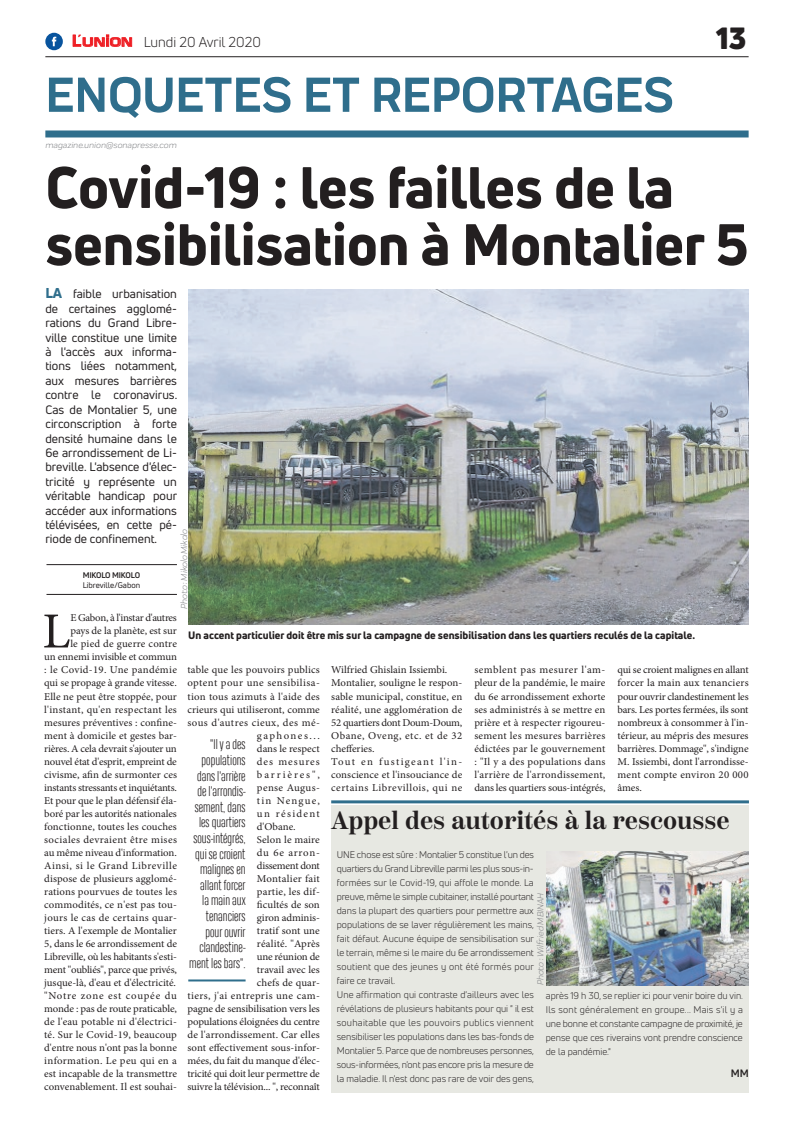
<style>
.page{position:relative;width:794px;height:1129px;background:#fff}
.page>*{position:absolute;margin:0;border:0;box-sizing:border-box;transform-origin:0 0}
.t1{font:800 57px/57px "Uni Neue";color:#231f20}
.t2{font:700 51px "Praktika";color:#2f6e8c}
.t3{font:50.5px "Minion Pro";color:#231f20}
.t4{font:900 30px "Uni Neue";color:#231f20}
.t5{font:600 25px "Scotch Deck";color:#231f20}
.t6{font:14px "Uni Neue";color:#231f20}
.t7{font:300 13px/15.6px "Heading Compressed Pro";color:#231f20;text-align:right}
.t8{font:12px/14.4px "Uni Neue";color:#231f20;text-align:justify}
.t9{font:10.5px/13px "Minion Pro";letter-spacing:.005em;color:#231f20;text-align:justify}
.t10{font:800 10.5px "Uni Neue";color:#231f20}
.t11{font:10.5px "Minion Pro";letter-spacing:-.015em;color:#231f20}
.t12{font:10.5px "Minion Pro";letter-spacing:.035em;color:#231f20}
.t13{font:10.5px "Minion Pro";letter-spacing:.025em;color:#231f20}
.t14{font:10.5px "Minion Pro";letter-spacing:-.02em;color:#231f20}
.t15{font:10.5px "Minion Pro";letter-spacing:.04em;color:#231f20}
.t16{font:10.5px "Minion Pro";letter-spacing:-.025em;color:#231f20}
.t17{font:10.5px "Minion Pro";letter-spacing:.13em;color:#231f20}
.t18{font:10.5px "Minion Pro";letter-spacing:.175em;color:#231f20}
.t19{font:10.5px "Minion Pro";letter-spacing:.09em;color:#231f20}
.t20{font:10.5px "Minion Pro";letter-spacing:.105em;color:#231f20}
.t21{font:10.5px "Minion Pro";letter-spacing:.125em;color:#231f20}
.t22{font:10.5px "Minion Pro";letter-spacing:.06em;color:#231f20}
.t23{font:700 10.5px "Uni Neue";color:#231f20}
.t24{font:9.5px/14px "Uni Neue";color:#231f20}
.t25{font:italic 9px "Praktika";color:#818386}
.t26{font:8px "Uni Neue";color:#231f20}
.t27{font:700 8px "Uni Neue";letter-spacing:-.02em;color:#231f20}
.s1{font-family:"Eurostile";font-weight:600;font-size:15px;color:#ee1d23}
.s2{font-family:"Eurostile";font-weight:600;font-size:11.4px;color:#ee1d23}
.s3{font-weight:800;font-size:14px;color:#2f6e8c}
</style>
<div class="page">
<hr style="left:45px;top:56px;width:703px;height:1px;background:#231f20">
<div style="left:45px;top:130px;width:703px;height:7px;background:#2f6e8c"></div>
<svg style="left:72px;top:34px;width:60px;height:13px"></svg>
<div style="left:45px;top:33px;width:18px;height:17px;background:#08549e;border-radius:50%"></div>
<svg style="left:52px;top:37px;width:4px;height:9px"></svg>
<hr style="left:188px;top:979px;width:58px;height:2px;background:#2f6e8c">
<hr style="left:46px;top:593px;width:131px;height:1px;background:#231f20">
<hr style="left:46px;top:564px;width:131px;height:1px;background:#231f20">
<img style="left:188px;top:289px;width:560px;height:335px">
<div style="left:331px;top:805px;width:417px;height:286px;background:#e7e8e2"></div>
<hr style="left:331px;top:800px;width:418px;height:3px;background:#2f6e8c">
<img style="left:546px;top:850px;width:203px;height:135px">
<h3 class="t6" style="left:72px;top:33px;width:190px"><span class="s1">L</span><span class="s2">UNION</span> Lundi 20 Avril 2020</h3>
<h3 class="t4" style="left:716px;top:17px;width:32px">13</h3>
<h2 class="t2" style="left:45px;top:54px;width:630px">ENQUETES ET REPORTAGES</h2>
<p class="t25" style="left:45px;top:139px;width:133px">magazine.union@sonapresse.com</p>
<h1 class="t1" style="left:45px;top:158px;width:704px">Covid-19 : les failles de la sensibilisation à Montalier 5</h1>
<p class="t8" style="left:45px;top:287px;width:133px"><span class="s3">LA</span> faible urbanisation de certaines agglomé&shy;rations du Grand Libre&shy;ville constitue une limite à l'accès aux informa&shy;tions liées notamment, aux mesures barrières contre le coronavirus.<br>Cas de Montalier 5, une circonscription à forte densité humaine dans le 6e arrondissement de Li&shy;breville. L'absence d'élec&shy;tricité y représente un véritable handicap pour accéder aux informations télévisées, en cette pé&shy;riode de confinement.</p>
<p class="t25" style="left:178px;top:609px;width:82px;rotate:-90deg">Photo : Mikolo Mikolo</p>
<p class="t27" style="left:83px;top:569px;width:59px">MIKOLO MIKOLO</p>
<p class="t26" style="left:83px;top:580px;width:59px">Libreville/Gabon</p>
<p class="t9" style="left:44px;top:611px;width:134px;text-align:right">E Gabon, à l'instar d'autres<br>pays de la planète, est sur<br>le pied de guerre contre<br>un ennemi invisible et commun : le Covid-19. Une pandémie qui se propage à grande vitesse.<br>Elle ne peut être stoppée, pour l'instant, qu'en respectant les mesures préventives : confine&shy;ment à domicile et gestes bar&shy;rières. A cela devrait s'ajouter un nouvel état d'esprit, empreint de civisme, afin de surmonter ces instants stressants et inquiétants.<br>Et pour que le plan défensif éla&shy;boré par les autorités nationales fonctionne, toutes les couches sociales devraient être mises au même niveau d'information.<br>Ainsi, si le Grand Libreville dispose de plusieurs agglomé&shy;rations pourvues de toutes les commodités, ce n'est pas tou&shy;jours le cas de certains quar&shy;tiers. A l'exemple de Montalier<br>5, dans le 6e arrondissement de<br>Libreville, où les habitants s'esti&shy;ment "oubliés", parce que privés, jusque-là, d'eau et d'électricité. "Notre zone est coupée du monde : pas de route praticable, de l'eau potable ni d'électrici&shy;té. Sur le Covid-19, beaucoup d'entre nous n'ont pas la bonne information. Le peu qui en a est incapable de la transmettre convenablement. Il est souhai-</p>
<h3 class="t3" style="left:42px;top:597px;width:29px">L</h3>
<p class="t10" style="left:188px;top:627px;width:508px">Un accent particulier doit être mis sur la campagne de sensibilisation dans les quartiers reculés de la capitale.</p>
<p class="t9" style="left:187px;top:663px;width:134px">table que les pouvoirs publics</p>
<p class="t12" style="left:187px;top:676px;width:134px">optent pour une sensibilisa-</p>
<p class="t13" style="left:187px;top:689px;width:134px">tion tous azimuts à l'aide des</p>
<p class="t9" style="left:187px;top:702px;width:134px">crieurs qui utiliseront, comme</p>
<p class="t15" style="left:187px;top:715px;width:134px">sous d'autres cieux, des mé-</p>
<p class="t17" style="left:257px;top:728px;width:64px">gaphones...</p>
<p class="t9" style="left:257px;top:741px;width:64px">dans le respect</p>
<p class="t19" style="left:257px;top:754px;width:64px">des mesures</p>
<p class="t18" style="left:257px;top:767px;width:64px">barrières",</p>
<p class="t12" style="left:257px;top:780px;width:64px">pense Augus-</p>
<p class="t20" style="left:257px;top:793px;width:64px">tin Nengue,</p>
<p class="t21" style="left:257px;top:806px;width:64px">un résident</p>
<p class="t9" style="left:257px;top:819px;width:40px">d'Obane.</p>
<p class="t9" style="left:257px;top:832px;width:64px">Selon le maire</p>
<p class="t22" style="left:257px;top:845px;width:64px">du 6e arron-</p>
<p class="t16" style="left:257px;top:858px;width:64px">dissement dont</p>
<p class="t13" style="left:257px;top:871px;width:64px">Montalier fait</p>
<p class="t9" style="left:257px;top:884px;width:64px">partie, les dif-</p>
<p class="t9" style="left:257px;top:897px;width:64px">ficultés de son</p>
<p class="t9" style="left:257px;top:910px;width:64px">giron adminis-</p>
<p class="t9" style="left:257px;top:923px;width:64px">tratif sont une</p>
<p class="t9" style="left:257px;top:936px;width:64px">réalité. "Après</p>
<p class="t11" style="left:257px;top:949px;width:64px">une réunion de</p>
<p class="t9" style="left:257px;top:962px;width:64px">travail avec les</p>
<p class="t9" style="left:257px;top:975px;width:64px">chefs de quar-</p>
<p class="t12" style="left:187px;top:988px;width:134px">tiers, j'ai entrepris une cam-</p>
<p class="t9" style="left:187px;top:1001px;width:134px">pagne de sensibilisation vers les</p>
<p class="t9" style="left:187px;top:1014px;width:134px">populations éloignées du centre</p>
<p class="t9" style="left:187px;top:1027px;width:134px">de l'arrondissement. Car elles</p>
<p class="t9" style="left:187px;top:1040px;width:134px">sont effectivement sous-infor-</p>
<p class="t11" style="left:187px;top:1053px;width:134px">mées, du fait du manque d'élec-</p>
<p class="t11" style="left:187px;top:1066px;width:134px">tricité qui doit leur permettre de</p>
<p class="t14" style="left:187px;top:1079px;width:134px">suivre la télévision... ", reconnaît</p>
<p class="t7" style="left:189px;top:738px;width:58px">"Il y a des populations dans l'arrière de l'arrondis&shy;sement, dans les quartiers sous-intégrés, qui se croient malignes en allant forcer<br>la main aux tenanciers pour ouvrir clandestine&shy;ment les bars".</p>
<p class="t9" style="left:331px;top:663px;width:133px;text-align:left">Wilfried Ghislain Issiembi.<br>Montalier, souligne le respon&shy;sable municipal, constitue, en réalité, une agglomération de<br>52 quartiers dont Doum-Doum,<br>Obane, Oveng, etc. et de 32 chefferies.<br>Tout en fustigeant l'in&shy;conscience et l'insouciance de certains Librevillois, qui ne</p>
<p class="t9" style="left:474px;top:663px;width:133px">semblent pas mesurer l'am&shy;pleur de la pandémie, le maire du 6e arrondissement exhorte ses administrés à se mettre en prière et à respecter rigoureu&shy;sement les mesures barrières édictées par le gouvernement : "Il y a des populations dans l'arrière de l'arrondissement, dans les quartiers sous-intégrés,</p>
<p class="t9" style="left:617px;top:663px;width:133px">qui se croient malignes en allant forcer la main aux tenanciers pour ouvrir clandestinement les bars. Les portes fermées, ils sont nombreux à consommer à l'in&shy;térieur, au mépris des mesures barrières. Dommage", s'indigne M. Issiembi, dont l'arrondisse&shy;ment compte environ 20 000 âmes.</p>
<h3 class="t5" style="left:331px;top:805px;width:400px">Appel des autorités à la rescousse</h3>
<p class="t24" style="left:337px;top:847px;width:199px">UNE chose est sûre : Montalier 5 constitue l'un des quartiers du Grand Libreville parmi les plus sous-in&shy;formées sur le Covid-19, qui affole le monde. La preuve, même le simple cubitainer, installé pourtant dans la plupart des quartiers pour permettre aux populations de se laver régulièrement les mains, fait défaut. Aucune équipe de sensibilisation sur le terrain, même si le maire du 6e arrondissement soutient que des jeunes y ont été formés pour faire ce travail.<br>Une affirmation qui contraste d'ailleurs avec les révélations de plusieurs habitants pour qui " il est souhaitable que les pouvoirs publics viennent sensibiliser les populations dans les bas-fonds de Montalier 5. Parce que de nombreuses personnes, sous-informées, n'ont pas encore pris la mesure de la maladie. Il n'est donc pas rare de voir des gens,</p>
<p class="t25" style="left:534px;top:985px;width:94px;rotate:-90deg">Photo : Wilfried MBINAH</p>
<p class="t24" style="left:546px;top:988px;width:199px;text-align:justify">après 19 h 30, se replier ici pour venir boire du vin.<br>Ils sont généralement en groupe... Mais s'il y a une bonne et constante campagne de proximité, je pense que ces riverains vont prendre conscience de la pandémie."</p>
<p class="t23" style="left:731px;top:1066px;width:20px">MM</p>
</div>
